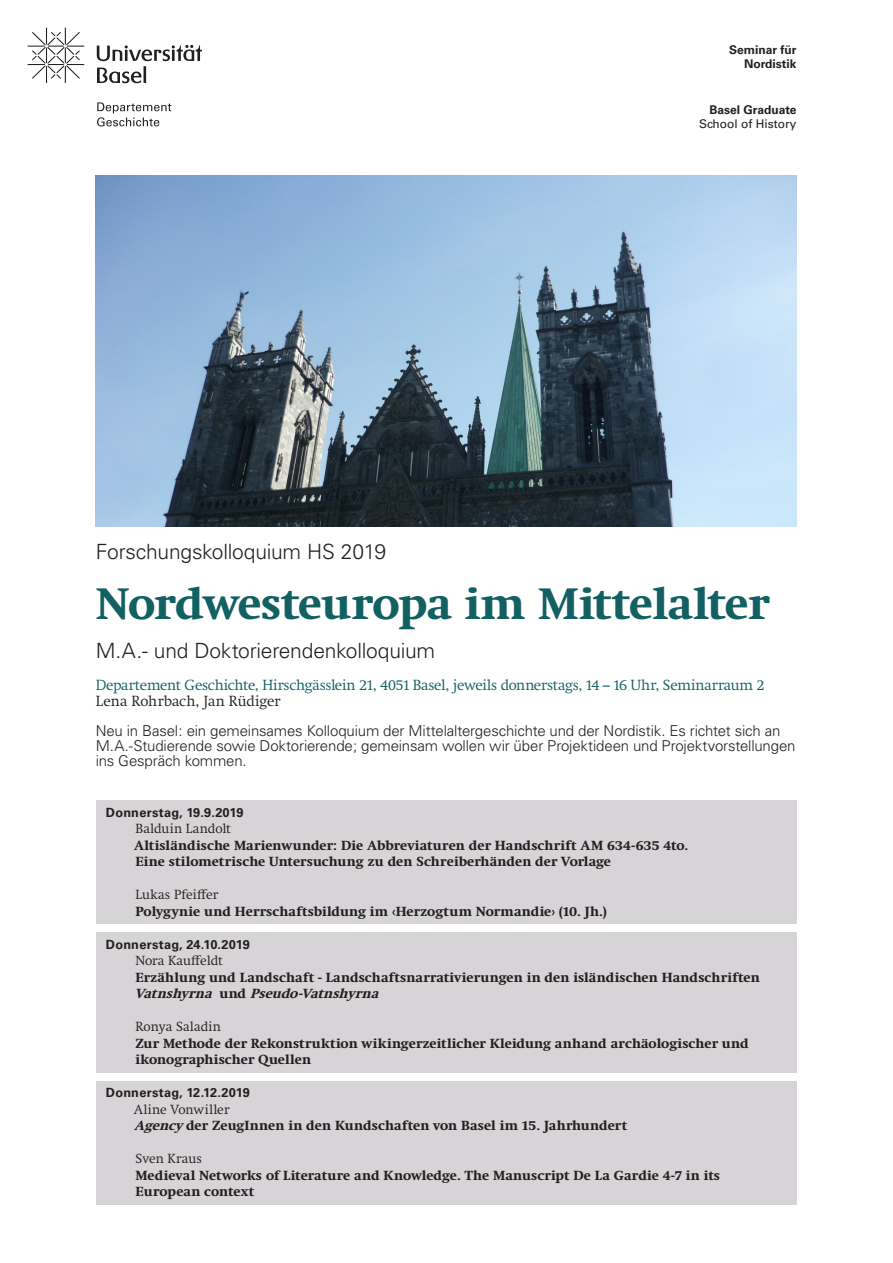
<style>
.page{position:relative;width:893px;height:1263px;background:#fff}
.page>*{position:absolute;margin:0;border:0;box-sizing:border-box;transform-origin:0 0}
._02_Untertitel_Semes{font:700 45px "Swift Neue LT Pro";letter-spacing:-.01em;color:#126062}
._02_Untertitel_Semes-2{font:300 21px "Univers";letter-spacing:-.01em;color:#231f20}
._03_Veranstalter_Ort{font:300 15px/15px "Univers";letter-spacing:-.01em;color:#231f20}
._03_Veranstalter_Ort-2{font:300 15px/16.5px "Swift Neue LT Pro";letter-spacing:-.01em;color:#126062}
._06_Thema_Veranstalt{font:700 13.5px/16.5px "Swift Neue LT Pro";letter-spacing:.01em;color:#231f20}
._05_Vortragender{font:700 13.5px/16.5px "Swift Neue LT Pro";letter-spacing:.01em;color:#231f20}
._05_Vortragender-2{font:300 13.5px "Swift Neue LT Pro";letter-spacing:.01em;color:#231f20}
._06_Thema_Veranstalt-2{font:300 13.5px "Swift Neue LT Pro";letter-spacing:.01em;color:#231f20}
._04_Datum{font:700 12.75px "Univers LT Std";letter-spacing:.015em;color:#231f20}
.t1{font:12px/14.4px "Univers LT Std";color:#231f20;text-align:right}
.t2{font:700 12px/14.4px "Univers LT Std";color:#231f20;text-align:right}
.s1{font-weight:700}
.s2{color:#231f20}
.s3{font-style:italic}
</style>
<div class="page">
<div style="left:96px;top:1081px;width:700px;height:124px;background:#d6d4d6"></div>
<div style="left:96px;top:800px;width:701px;height:124px;background:#d6d4d6"></div>
<div style="left:96px;top:932px;width:700px;height:141px;background:#d6d4d6"></div>
<svg style="left:28px;top:28px;width:56px;height:55px"></svg>
<svg style="left:97px;top:45px;width:105px;height:38px"></svg>
<svg style="left:97px;top:102px;width:74px;height:24px"></svg>
<img style="left:96px;top:176px;width:700px;height:350px">
<p class="t2" style="left:729px;top:43px;width:69px">Seminar für<br>Nordistik</p>
<p class="t1" style="left:699px;top:103px;width:99px"><span class="s1">Basel Graduate<br></span>School of History</p>
<p class="_02_Untertitel_Semes-2" style="left:96px;top:539px;width:292px">Forschungskolloquium HS 2019</p>
<p class="_02_Untertitel_Semes" style="left:96px;top:578px;width:675px">Nordwesteuropa im Mittelalter</p>
<p class="_02_Untertitel_Semes-2" style="left:96px;top:638px;width:341px">M.A.- und Doktorierendenkolloquium</p>
<p class="_03_Veranstalter_Ort-2" style="left:96px;top:676px;width:670px">Departement Geschichte, Hirschgässlein 21, 4051 Basel, jeweils donnerstags, 14 – 16 Uhr, Seminarraum 2<br><span class="s2">Lena Rohrbach, Jan Rüdiger</span></p>
<p class="_03_Veranstalter_Ort" style="left:96px;top:723px;width:701px">Neu in Basel: ein gemeinsames Kolloquium der Mittelaltergeschichte und der Nordistik. Es richtet sich an<br>M.A.-Studierende sowie Doktorierende; gemeinsam wollen wir über Projektideen und Projektvorstellungen ins Gespräch kommen.</p>
<p class="_04_Datum" style="left:106px;top:805px;width:139px">Donnerstag, 19.9.2019</p>
<p class="_05_Vortragender-2" style="left:135px;top:821px;width:97px">Balduin Landolt</p>
<p class="_05_Vortragender" style="left:134px;top:837px;width:556px">Altisländische Marienwunder: Die Abbreviaturen der Handschrift AM 634-635 4to.<br>Eine stilometrische Untersuchung zu den Schreiberhänden der Vorlage</p>
<p class="_05_Vortragender-2" style="left:135px;top:887px;width:84px">Lukas Pfeiffer</p>
<p class="_05_Vortragender" style="left:135px;top:903px;width:473px">Polygynie und Herrschaftsbildung im ‹Herzogtum Normandie› (10. Jh.)</p>
<p class="_04_Datum" style="left:106px;top:937px;width:145px">Donnerstag, 24.10.2019</p>
<p class="_05_Vortragender-2" style="left:135px;top:953px;width:89px">Nora Kauffeldt</p>
<p class="_06_Thema_Veranstalt" style="left:135px;top:969px;width:626px">Erzählung und Landschaft - Landschaftsnarrativierungen in den isländischen Handschriften<br><span class="s3">Vatnshyrna</span> u n d <span class="s3">Pseudo-Vatnshyrna</span></p>
<p class="_05_Vortragender-2" style="left:135px;top:1019px;width:87px">Ronya Saladin</p>
<p class="_06_Thema_Veranstalt" style="left:135px;top:1035px;width:615px">Zur Methode der Rekonstruktion wikingerzeitlicher Kleidung anhand archäologischer und ikonographischer Quellen</p>
<p class="_04_Datum" style="left:106px;top:1085px;width:145px">Donnerstag, 12.12.2019</p>
<p class="_06_Thema_Veranstalt-2" style="left:134px;top:1101px;width:97px">Aline Vonwiller</p>
<p class="_06_Thema_Veranstalt" style="left:134px;top:1117px;width:494px"><span class="s3">Agency</span> der ZeugInnen in den Kundschaften von Basel im 15. Jahrhundert</p>
<p class="_06_Thema_Veranstalt-2" style="left:135px;top:1151px;width:68px">Sven Kraus</p>
<p class="_06_Thema_Veranstalt" style="left:135px;top:1167px;width:586px">Medieval Networks of Literature and Knowledge. The Manuscript De La Gardie 4-7 in its<br>European context</p>
</div>
